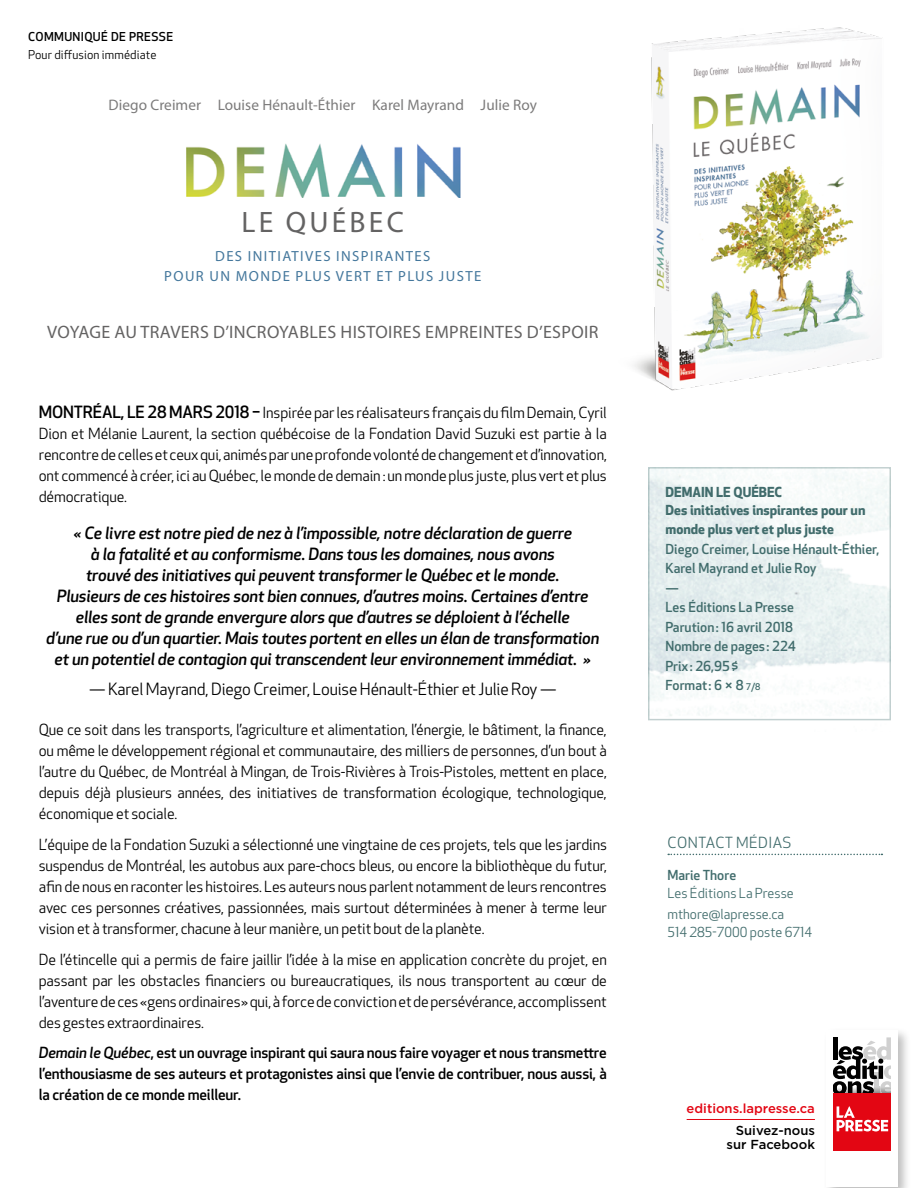
<style>
.page{position:relative;width:918px;height:1188px;background:#fff}
.page>*{position:absolute;margin:0;border:0;box-sizing:border-box;transform-origin:0 0}
.t1{font:29.7px "Myriad Pro";letter-spacing:.11em;color:#646363}
.t2{font:18px "Myriad Pro";letter-spacing:.02em;color:#646363}
.t3{font:italic 500 16.5px/21px "Apex New";letter-spacing:-.01em;color:#000;text-align:center}
.t4{font:16.5px "Apex New";letter-spacing:-.01em;color:#000}
.t5{font:15.3px "Myriad Pro";letter-spacing:.005em;color:#7c7b7b}
.t6{font:15px/21px "Apex New";letter-spacing:-.01em;color:#000;text-align:justify}
.t7{font:500 15px/21px "Apex New";letter-spacing:-.01em;color:#000;text-align:justify}
.t8{font:15px "Apex New";letter-spacing:.03em;color:#416c6c}
.t9{font:14.7px/20.2px "Myriad Pro";letter-spacing:.095em;color:#44779c;text-align:center}
.t10{font:500 13.5px/19.5px "Apex New";color:#416c6c}
.t11{font:700 13.5px/18px "Apex New";color:#416c6c}
.t12{font:13.5px/21px "Apex New";color:#416c6c}
.t13{font:500 13.05px/14.7px "Gotham";color:#000;text-align:right}
.t14{font:500 13.05px "Gotham";color:#e30613}
.t15{font:12px "Apex New";letter-spacing:.01em;color:#000}
.t16{font:500 12px "Apex New";letter-spacing:.03em;color:#000}
.s1{font-weight:500;font-size:16.5px}
.s2{font-style:italic}
.s3{font-size:9px}
</style>
<div class="page">
<div style="left:823px;top:1026px;width:88px;height:162px;background:#000;opacity:.26"></div>
<div style="left:827px;top:1030px;width:71px;height:157px;background:#fff"></div>
<div style="left:834px;top:1093px;width:57px;height:57px;background:#e30613"></div>
<svg style="left:837px;top:1106px;width:51px;height:26px"></svg>
<svg style="left:834px;top:1037px;width:57px;height:56px"></svg>
<hr style="left:687px;top:1119px;width:128px;height:1px;background:#e30613">
<svg style="left:668px;top:854px;width:214px;height:1px"></svg>
<img style="left:186px;top:143px;width:275px;height:55px">
<img style="left:634px;top:27px;width:248px;height:364px">
<img style="left:648px;top:470px;width:243px;height:251px">
<p class="t16" style="left:28px;top:29px;width:147px">COMMUNIQUÉ DE PRESSE</p>
<p class="t15" style="left:28px;top:47px;width:130px">Pour diffusion immédiate</p>
<p class="t5" style="left:109px;top:96px;width:430px">Diego Creimer Louise Hénault-Éthier Karel Mayrand Julie Roy</p>
<h1 class="t1" style="left:242px;top:203px;width:164px">LE QUÉBEC</h1>
<p class="t9" style="left:164px;top:245px;width:318px">DES INITIATIVES INSPIRANTES<br>POUR UN MONDE PLUS VERT ET PLUS JUSTE</p>
<p class="t2" style="left:47px;top:321px;width:553px">VOYAGE AU TRAVERS D’INCROYABLES HISTOIRES EMPREINTES D’ESPOIR</p>
<p class="t6" style="left:39px;top:402px;width:570px"><span class="s1">MONTRÉAL, LE 28 MARS 2018 –</span> Inspirée par les réalisateurs français du film Demain, Cyril Dion et Mélanie Laurent, la section québécoise de la Fondation David Suzuki est partie à la rencontre de celles et ceux qui, animés par une profonde volonté de changement et d’innovation, ont commencé à créer, ici au Québec, le monde de demain : un monde plus juste, plus vert et plus démocratique.</p>
<p class="t3" style="left:46px;top:522px;width:555px">« Ce livre est notre pied de nez à l’impossible, notre déclaration de guerre<br>à la fatalité et au conformisme. Dans tous les domaines, nous avons<br>trouvé des initiatives qui peuvent transformer le Québec et le monde.<br>Plusieurs de ces histoires sont bien connues, d’autres moins. Certaines d’entre elles sont de grande envergure alors que d’autres se déploient à l’échelle<br>d’une rue ou d’un quartier. Mais toutes portent en elles un élan de transformation et un potentiel de contagion qui transcendent leur environnement immédiat. »</p>
<p class="t4" style="left:89px;top:679px;width:469px">— Karel Mayrand, Diego Creimer, Louise Hénault-Éthier et Julie Roy —</p>
<p class="t6" style="left:39px;top:719px;width:570px">Que ce soit dans les transports, l’agriculture et alimentation, l’énergie, le bâtiment, la finance, ou même le développement régional et communautaire, des milliers de personnes, d’un bout à l’autre du Québec, de Montréal à Mingan, de Trois-Rivières à Trois-Pistoles, mettent en place, depuis déjà plusieurs années, des initiatives de transformation écologique, technologique, économique et sociale.</p>
<p class="t6" style="left:39px;top:834px;width:570px">L’ équipe de la Fondation Suzuki a sélectionné une vingtaine de ces projets, tels que les jardins suspendus de Montréal, les autobus aux pare-chocs bleus, ou encore la bibliothèque du futur, afin de nous en raconter les histoires. Les auteurs nous parlent notamment de leurs rencontres avec ces personnes créatives, passionnées, mais surtout déterminées à mener à terme leur vision et à transformer, chacune à leur manière, un petit bout de la planète.</p>
<p class="t6" style="left:39px;top:949px;width:570px">De l’étincelle qui a permis de faire jaillir l’idée à la mise en application concrète du projet, en passant par les obstacles financiers ou bureaucratiques, ils nous transportent au cœur de l’aventure de ces « gens ordinaires » qui, à force de conviction et de persévérance, accomplissent des gestes extraordinaires.</p>
<p class="t7" style="left:39px;top:1042px;width:570px"><span class="s2">Demain le Québec</span>, est un ouvrage inspirant qui saura nous faire voyager et nous transmettre l’enthousiasme de ses auteurs et protagonistes ainsi que l’envie de contribuer, nous aussi, à la création de ce monde meilleur.</p>
<p class="t11" style="left:666px;top:482px;width:201px">DEMAIN LE QUÉBEC<br>Des initiatives inspirantes pour un</p>
<p class="t11" style="left:666px;top:520px;width:170px">monde plus vert et plus juste</p>
<p class="t10" style="left:666px;top:539px;width:215px">Diego Creimer, Louise Hénault-Éthier,<br>Karel Mayrand et Julie Roy<br>—<br>Les Éditions La Presse<br>Parution : 16 avril 2018<br>Nombre de pages : 224<br>Prix : 26,95 $<br>Format : 6 × 8 <span class="s3">7/8</span></p>
<p class="t8" style="left:667px;top:833px;width:125px">CONTACT MÉDIAS</p>
<p class="t10" style="left:667px;top:865px;width:70px">Marie Thore</p>
<p class="t12" style="left:667px;top:883px;width:128px">Les Éditions La Presse mthore@lapresse.ca</p>
<p class="t12" style="left:667px;top:922px;width:146px">514 285-7000 poste 6714</p>
<p class="t14" style="left:687px;top:1101px;width:130px">editions.lapresse.ca</p>
<p class="t13" style="left:727px;top:1122px;width:90px">Suivez-nous sur Facebook</p>
</div>
